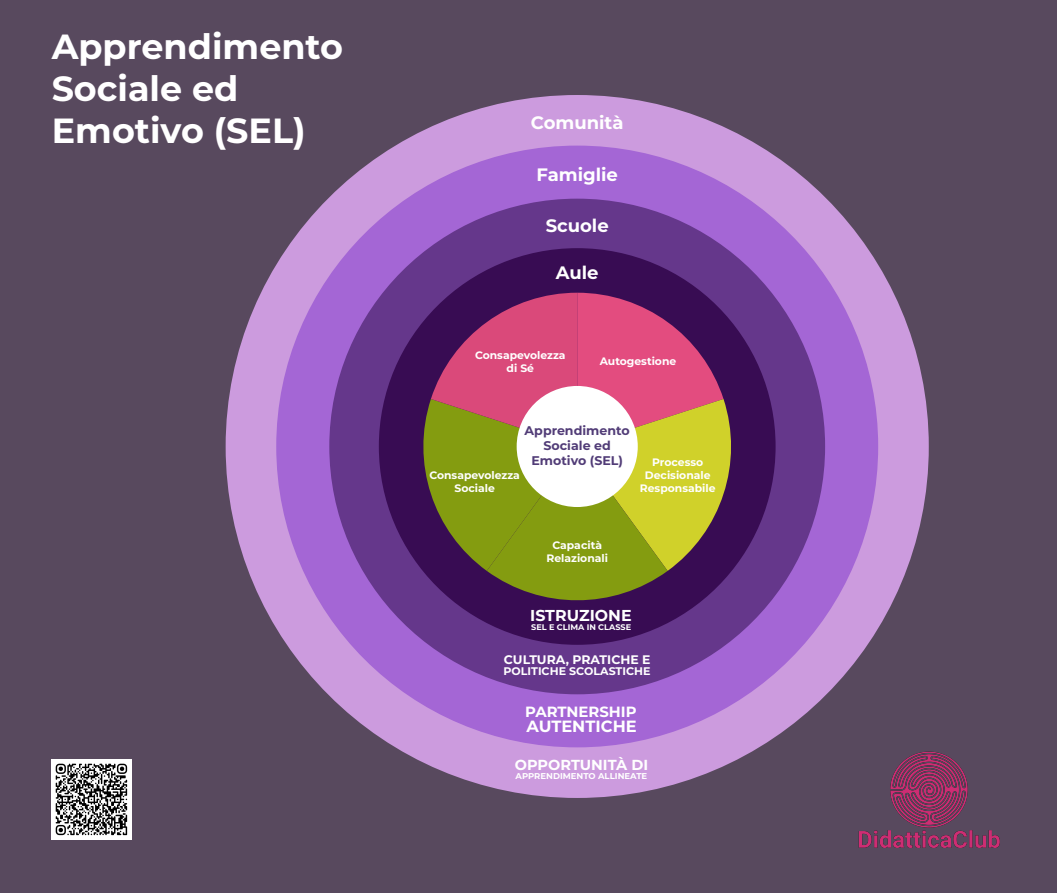
<style>
.page{position:relative;width:1057px;height:893px;background:#58495e}
.page>*{position:absolute;margin:0;border:0;box-sizing:border-box;transform-origin:0 0}
.t1{font:700 34.95px/41.9px "Montserrat";color:#fff}
.t2{font:700 18px "Montserrat";color:#fff}
.t3{font:700 16.27px "Montserrat";color:#fff}
.t4{font:700 15.83px "Montserrat";color:#fff}
.t5{font:700 14.85px "Montserrat";color:#fff}
.t6{font:700 14.48px "Montserrat";color:#fff}
.t7{font:700 12.6px/15.1px "Montserrat";color:#513c77;text-align:center}
.t8{font:700 12.38px "Montserrat";color:#fff}
.t9{font:700 11.02px "Montserrat";color:#fff}
.t10{font:700 10.8px/13px "Montserrat";color:#fff;text-align:center}
.t11{font:700 8.48px "Montserrat";color:#fff}
.t12{font:700 8.1px "Montserrat";color:#fff}
</style>
<div class="page">
<img style="left:858px;top:751px;width:142px;height:97px">
<div style="left:226px;top:95px;width:702px;height:703px;background:#cc9bde;border-radius:50%"></div>
<div style="left:276px;top:146px;width:602px;height:601px;background:#a466d5;border-radius:50%"></div>
<div style="left:329px;top:199px;width:496px;height:495px;background:#65378b;border-radius:50%"></div>
<div style="left:379px;top:248px;width:396px;height:397px;background:#380c53;border-radius:50%"></div>
<svg style="left:410px;top:293px;width:334px;height:317px"></svg>
<div style="left:516px;top:386px;width:122px;height:121px;background:#fff;border-radius:50%"></div>
<img style="left:52px;top:759px;width:80px;height:81px">
<h1 class="t1" style="left:52px;top:24px;width:293px">Apprendimento<br>Sociale ed<br>Emotivo (SEL)</h1>
<h2 class="t2" style="left:531px;top:109px;width:94px">Comunità</h2>
<h2 class="t2" style="left:536px;top:161px;width:83px">Famiglie</h2>
<h2 class="t2" style="left:545px;top:212px;width:65px">Scuole</h2>
<h2 class="t2" style="left:556px;top:260px;width:44px">Aule</h2>
<p class="t10" style="left:475px;top:348px;width:92px">Consapevolezza di Sé</p>
<p class="t10" style="left:600px;top:355px;width:78px">Autogestione</p>
<p class="t7" style="left:524px;top:422px;width:107px">Apprendimento<br>Sociale ed<br>Emotivo (SEL)</p>
<p class="t10" style="left:429px;top:468px;width:92px">Consapevolezza<br>Sociale</p>
<p class="t10" style="left:640px;top:455px;width:77px">Processo<br>Decisionale<br>Responsabile</p>
<p class="t10" style="left:546px;top:538px;width:63px">Capacità<br>Relazionali</p>
<h3 class="t4" style="left:530px;top:604px;width:103px">ISTRUZIONE</h3>
<p class="t12" style="left:531px;top:621px;width:102px">SEL E CLIMA IN CLASSE</p>
<p class="t8" style="left:504px;top:650px;width:148px">CULTURA, PRATICHE E</p>
<p class="t9" style="left:503px;top:663px;width:149px">POLITICHE SCOLASTICHE</p>
<h3 class="t5" style="left:525px;top:701px;width:113px">PARTNERSHIP</h3>
<h3 class="t3" style="left:526px;top:715px;width:112px">AUTENTICHE</h3>
<h3 class="t6" style="left:515px;top:754px;width:135px">OPPORTUNITÀ DI</h3>
<p class="t11" style="left:515px;top:769px;width:133px">APPRENDIMENTO ALLINEATE</p>
</div>
